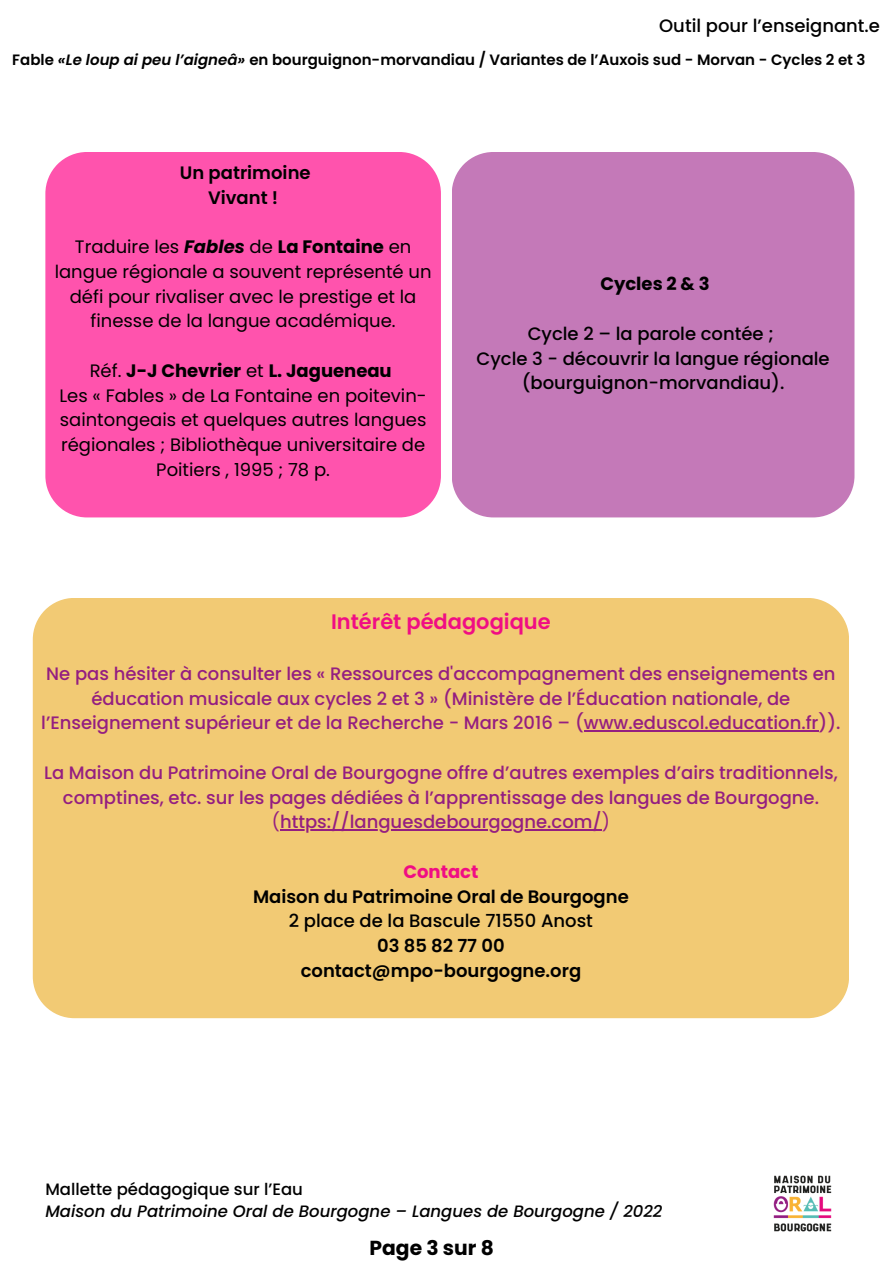
<style>
.page{position:relative;width:893px;height:1264px;background:#fff}
.page>*{position:absolute;margin:0;border:0;box-sizing:border-box;transform-origin:0 0}
.t1{font:600 21px "Poppins";color:#f00d84}
.t2{font:700 20.25px "Poppins";color:#000}
.t3{font:500 18px/24.8px "Poppins";color:#941e81;text-align:center}
.t4{font:18px/24.8px "Poppins";color:#000;text-align:center}
.t5{font:500 18px/24.8px "Poppins";color:#000;text-align:center}
.t6{font:600 18px "Poppins";color:#000}
.t7{font:700 18px "Poppins";color:#000}
.t8{font:700 18px "Poppins";color:#f00d84}
.t9{font:italic 500 16.5px "Poppins";color:#000}
.t10{font:500 16.5px "Poppins";color:#000}
.t11{font:600 15px "Poppins";color:#000}
.s1{font-style:italic}
.s2{font-weight:700;font-style:italic}
.s3{font-weight:700}
.s4{font-weight:400}
</style>
<div class="page">
<img style="left:773px;top:1175px;width:59px;height:57px">
<svg style="left:45px;top:152px;width:396px;height:365px;fill:#ff53ad"></svg>
<div style="left:452px;top:152px;width:402px;height:365px;background:#c479b8"></div>
<div style="left:33px;top:598px;width:816px;height:420px;background:#f2ca74"></div>
<hr style="left:584px;top:730px;width:234px;height:1px;background:#941e81">
<hr style="left:280px;top:829px;width:321px;height:1px;background:#941e81">
<p class="t5" style="left:659px;top:13px;width:222px">Outil pour l’enseignant.e</p>
<p class="t11" style="left:12px;top:49px;width:854px">Fable <span class="s1">«Le loup ai peu l’aigneâ»</span> en bourguignon-morvandiau / Variantes de l’Auxois sud - Morvan - Cycles 2 et 3</p>
<p class="t6" style="left:180px;top:160px;width:132px">Un patrimoine</p>
<p class="t6" style="left:208px;top:185px;width:72px">Vivant !</p>
<p class="t4" style="left:55px;top:234px;width:378px">Traduire les <span class="s2">Fables</span> de <span class="s3">La Fontaine</span> en langue régionale a souvent représenté un défi pour rivaliser avec le prestige et la finesse de la langue académique.</p>
<p class="t7" style="left:90px;top:358px;width:303px"><span class="s4">Réf.</span> J-J Chevrier <span class="s4">et</span> L. Jagueneau</p>
<p class="t4" style="left:59px;top:383px;width:369px">Les « Fables » de La Fontaine en poitevin&shy;saintongeais et quelques autres langues régionales ; Bibliothèque universitaire de Poitiers , 1995 ; 78 p.</p>
<p class="t7" style="left:600px;top:271px;width:111px">Cycles 2 &amp; 3</p>
<p class="t5" style="left:527px;top:321px;width:248px">Cycle 2 – la parole contée ;</p>
<p class="t5" style="left:476px;top:346px;width:355px">Cycle 3 - découvrir la langue régionale (bourguignon-morvandiau).</p>
<p class="t1" style="left:331px;top:607px;width:221px">Intérêt pédagogique</p>
<p class="t3" style="left:41px;top:661px;width:800px">Ne pas hésiter à consulter les « Ressources d'accompagnement des enseignements en éducation musicale aux cycles 2 et 3 » (Ministère de l’Éducation nationale, de l’Enseignement supérieur et de la Recherche - Mars 2016 – (www.eduscol.education.fr)).</p>
<p class="t3" style="left:44px;top:760px;width:795px">La Maison du Patrimoine Oral de Bourgogne offre d’autres exemples d’airs traditionnels, comptines, etc. sur les pages dédiées à l’apprentissage des langues de Bourgogne.</p>
<p class="t3" style="left:272px;top:809px;width:339px"><span class="s4">(</span>https://languesdebourgogne.com/<span class="s4">)</span></p>
<p class="t8" style="left:403px;top:858px;width:76px">Contact</p>
<p class="t6" style="left:253px;top:883px;width:377px">Maison du Patrimoine Oral de Bourgogne</p>
<p class="t5" style="left:289px;top:908px;width:305px">2 place de la Bascule 71550 Anost</p>
<p class="t6" style="left:377px;top:933px;width:129px">03 85 82 77 00</p>
<p class="t6" style="left:300px;top:957px;width:282px">contact@mpo-bourgogne.org</p>
<p class="t10" style="left:45px;top:1177px;width:259px">Mallette pédagogique sur l’Eau</p>
<p class="t9" style="left:45px;top:1199px;width:618px">Maison du Patrimoine Oral de Bourgogne – Langues de Bourgogne / 2022</p>
<p class="t2" style="left:369px;top:1233px;width:126px">Page 3 sur 8</p>
</div>
